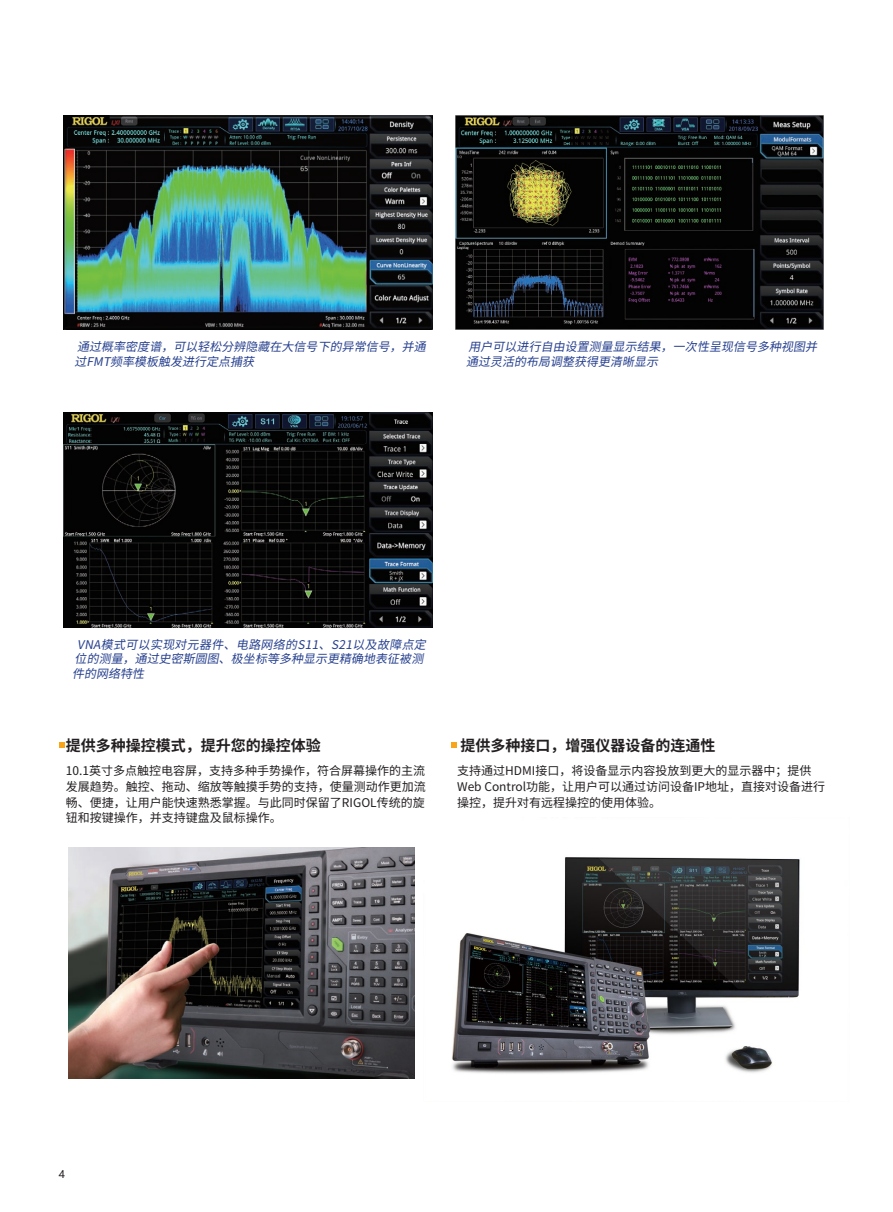
<style>
.page{position:relative;width:893px;height:1212px;background:#fff}
.page>*{position:absolute;margin:0;border:0;box-sizing:border-box;transform-origin:0 0}
.t1{font:700 15px "Noto Sans Hans";color:#231f20}
.t2{font:12px/15.6px "Noto Sans Hans";color:#231f20;text-align:justify}
.t3{font:italic 12px/14.4px "Noto Sans Hans";color:#253f8e}
.t4{font:10.5px "Microsoft Ya Hei";color:#231f20}
</style>
<div class="page">
<img style="left:452px;top:857px;width:348px;height:217px">
<img style="left:64px;top:115px;width:368px;height:215px">
<img style="left:64px;top:413px;width:368px;height:214px">
<img style="left:455px;top:115px;width:368px;height:215px">
<svg style="left:59px;top:742px;width:5px;height:6px"></svg>
<svg style="left:452px;top:742px;width:5px;height:6px"></svg>
<img style="left:68px;top:848px;width:346px;height:230px">
<p class="t3" style="left:75px;top:340px;width:359px">通过概率密度谱，可以轻松分辨隐藏在大信号下的异常信号，并通过FMT频率模板触发进行定点捕获</p>
<p class="t3" style="left:466px;top:340px;width:359px">用户可以进行自由设置测量显示结果，一次性呈现信号多种视图并通过灵活的布局调整获得更清晰显示</p>
<p class="t3" style="left:72px;top:637px;width:361px;text-indent:5px">VNA模式可以实现对元器件、电路网络的S11、S21以及故障点定位的测量，通过史密斯圆图、极坐标等多种显示更精确地表征被测件的网络特性</p>
<p class="t1" style="left:66px;top:737px;width:257px">提供多种操控模式，提升您的操控体验</p>
<p class="t2" style="left:66px;top:763px;width:362px">10.1英寸多点触控电容屏，支持多种手势操作，符合屏幕操作的主流发展趋势。触控、拖动、缩放等触摸手势的支持，使量测动作更加流畅、便捷，让用户能快速熟悉掌握。与此同时保留了RIGOL传统的旋钮和按键操作，并支持键盘及鼠标操作。</p>
<p class="t1" style="left:461px;top:737px;width:256px">提供多种接口，增强仪器设备的连通性</p>
<p class="t2" style="left:457px;top:763px;width:369px;text-align:left">支持通过HDMI接口，将设备显示内容投放到更大的显示器中；提供<br>Web Control功能，让用户可以通过访问设备IP地址，直接对设备进行操控，提升对有远程操控的使用体验。</p>
<p class="t4" style="left:59px;top:1167px;width:8px">4</p>
</div>
